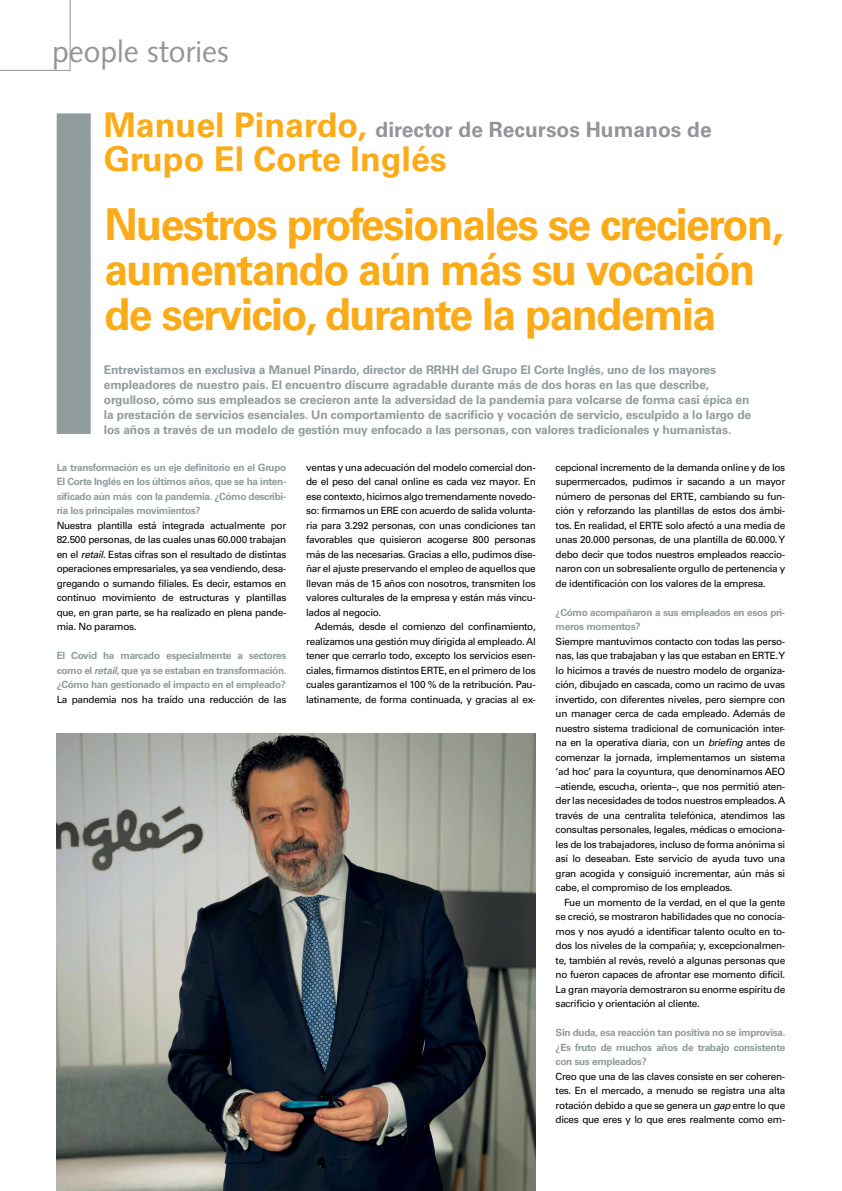
<style>
.page{position:relative;width:842px;height:1191px;background:#fff}
.page>*{position:absolute;margin:0;border:0;box-sizing:border-box;transform-origin:0 0}
.t1{font:700 44px/45px "Univers LT";letter-spacing:-.035em;color:#fbab18}
.t2{font:700 34px "Univers LT";color:#fbab18}
.t3{font:30px "Syntax LT";color:#939598}
.t4{font:700 21px "Univers LT";color:#939598}
.t5{font:700 12px/15px "Univers LT";letter-spacing:-.01em;color:#909c9c}
.t6{font:10px/14.5px "Univers LT";letter-spacing:-.03em;color:#000;text-align:justify}
.t7{font:700 10px/14.5px "Univers LT";letter-spacing:-.03em;color:#909c9c;text-align:justify}
.s1{font-size:34px;color:#fbab18}
.s2{font-style:italic}
</style>
<div class="page">
<svg style="left:0;top:0;width:70px;height:71px"></svg>
<div style="left:57px;top:113px;width:34px;height:321px;background:#909c9c"></div>
<img style="left:57px;top:733px;width:479px;height:458px">
<h3 class="t3" style="left:52px;top:34px;width:178px">people stories</h3>
<h3 class="t4" style="left:104px;top:117px;width:609px"><span class="s1">Manuel Pinardo,</span> director de Recursos Humanos de</h3>
<h2 class="t2" style="left:104px;top:139px;width:345px">Grupo El Corte Inglés</h2>
<h1 class="t1" style="left:104px;top:203px;width:681px">Nuestros profesionales se crecieron, aumentando aún más su vocación de servicio, durante la pandemia</h1>
<p class="t5" style="left:104px;top:362px;width:649px">Entrevistamos en exclusiva a Manuel Pinardo, director de RRHH del Grupo El Corte Inglés, uno de los mayores empleadores de nuestro país. El encuentro discurre agradable durante más de dos horas en las que describe, orgulloso, cómo sus empleados se crecieron ante la adversidad de la pandemia para volcarse de forma casi épica en la prestación de servicios esenciales. Un comportamiento de sacrificio y vocación de servicio, esculpido a lo largo de los años a través de un modelo de gestión muy enfocado a las personas, con valores tradicionales y humanistas.</p>
<p class="t7" style="left:57px;top:460px;width:231px">La transformación es un eje definitorio en el Grupo El Corte Inglés en los últimos años, que se ha inten&shy;sificado aún más con la pandemia. ¿Cómo describi&shy;ría los principales movimientos?</p>
<p class="t6" style="left:57px;top:518px;width:231px">Nuestra plantilla está integrada actualmente por 82.500 personas, de las cuales unas 60.000 trabajan en el <span class="s2">retail</span>. Estas cifras son el resultado de distintas operaciones empresariales, ya sea vendiendo, desa&shy;gregando o sumando filiales. Es decir, estamos en continuo movimiento de estructuras y plantillas que, en gran parte, se ha realizado en plena pande&shy;mia. No paramos.</p>
<p class="t7" style="left:57px;top:648px;width:231px">El Covid ha marcado especialmente a sectores como el <span class="s2">retail</span>, que ya se estaban en transformación. ¿Cómo han gestionado el impacto en el empleado?</p>
<p class="t6" style="left:57px;top:692px;width:231px">La pandemia nos ha traído una reducción de las</p>
<p class="t6" style="left:306px;top:460px;width:231px">ventas y una adecuación del modelo comercial don&shy;de el peso del canal online es cada vez mayor. En ese contexto, hicimos algo tremendamente novedo&shy;so: firmamos un ERE con acuerdo de salida volunta&shy;ria para 3.292 personas, con unas condiciones tan favorables que quisieron acogerse 800 personas más de las necesarias. Gracias a ello, pudimos dise&shy;ñar el ajuste preservando el empleo de aquellos que llevan más de 15 años con nosotros, transmiten los valores culturales de la empresa y están más vincu&shy;lados al negocio.</p>
<p class="t6" style="left:306px;top:619px;width:231px;text-indent:9px">Además, desde el comienzo del confinamiento, realizamos una gestión muy dirigida al empleado. Al tener que cerrarlo todo, excepto los servicios esen&shy;ciales, firmamos distintos ERTE, en el primero de los cuales garantizamos el 100 % de la retribución. Pau&shy;latinamente, de forma continuada, y gracias al ex-</p>
<p class="t6" style="left:556px;top:460px;width:231px">cepcional incremento de la demanda online y de los supermercados, pudimos ir sacando a un mayor número de personas del ERTE, cambiando su fun&shy;ción y reforzando las plantillas de estos dos ámbi&shy;tos. En realidad, el ERTE solo afectó a una media de unas 20.000 personas, de una plantilla de 60.000. Y debo decir que todos nuestros empleados reaccio&shy;naron con un sobresaliente orgullo de pertenencia y de identificación con los valores de la empresa.</p>
<p class="t7" style="left:556px;top:605px;width:231px">¿Cómo acompañaron a sus empleados en esos pri&shy;meros momentos?</p>
<p class="t6" style="left:556px;top:634px;width:231px">Siempre mantuvimos contacto con todas las perso&shy;nas, las que trabajaban y las que estaban en ERTE. Y lo hicimos a través de nuestro modelo de organiza&shy;ción, dibujado en cascada, como un racimo de uvas invertido, con diferentes niveles, pero siempre con un manager cerca de cada empleado. Además de nuestro sistema tradicional de comunicación inter&shy;na en la operativa diaria, con un <span class="s2">briefing</span> antes de comenzar la jornada, implementamos un sistema ‘ad hoc’ para la coyuntura, que denominamos AEO –atiende, escucha, orienta–, que nos permitió aten&shy;der las necesidades de todos nuestros empleados. A través de una centralita telefónica, atendimos las consultas personales, legales, médicas o emociona&shy;les de los trabajadores, incluso de forma anónima si así lo deseaban. Este servicio de ayuda tuvo una gran acogida y consiguió incrementar, aún más si cabe, el compromiso de los empleados.</p>
<p class="t6" style="left:556px;top:895px;width:231px;text-indent:8px">Fue un momento de la verdad, en el que la gente se creció, se mostraron habilidades que no conocía&shy;mos y nos ayudó a identificar talento oculto en to&shy;dos los niveles de la compañía; y, excepcionalmen&shy;te, también al revés, reveló a algunas personas que no fueron capaces de afrontar ese momento difícil.<br>La gran mayoría demostraron su enorme espíritu de sacrificio y orientación al cliente.</p>
<p class="t7" style="left:556px;top:1025px;width:231px">Sin duda, esa reacción tan positiva no se improvisa. ¿Es fruto de muchos años de trabajo consistente con sus empleados?</p>
<p class="t6" style="left:556px;top:1069px;width:231px">Creo que una de las claves consiste en ser coheren&shy;tes. En el mercado, a menudo se registra una alta rotación debido a que se genera un <span class="s2">gap</span> entre lo que dices que eres y lo que eres realmente como em-</p>
</div>
